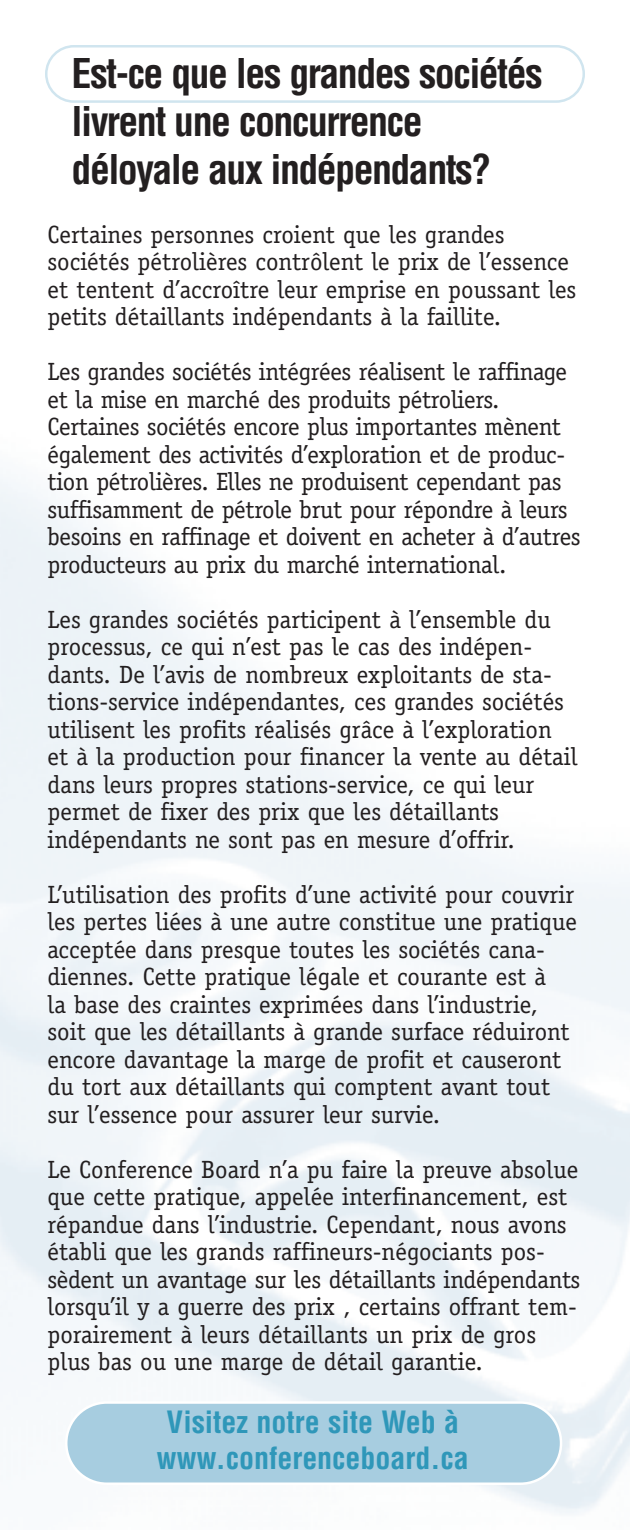
<style>
.page{position:relative;width:630px;height:1530px;background:#fff}
.page>*{position:absolute;margin:0;border:0;box-sizing:border-box;transform-origin:0 0}
.t1{font:700 condensed 40px/48px "Helvetica";letter-spacing:-.04em;color:#231f20}
.t2{font:700 condensed 30px/36px "Helvetica";color:#2f97b9;text-align:center}
.t3{font:25px/27.5px "Officina Serif";color:#231f20}
</style>
<div class="page">
<svg style="left:45px;top:45px;width:540px;height:58px"></svg>
<svg style="left:65px;top:1401px;width:497px;height:84px;background:#afd1e2"></svg>
<h1 class="t1" style="left:72px;top:53px;width:473px">Est-ce que les grandes sociétés livrent une concurrence déloyale aux indépendants?</h1>
<p class="t3" style="left:48px;top:222px;width:530px">Certaines personnes croient que les grandes sociétés pétrolières contrôlent le prix de l’essence et tentent d’accroître leur emprise en poussant les petits détaillants indépendants à la faillite.</p>
<p class="t3" style="left:48px;top:360px;width:535px">Les grandes sociétés intégrées réalisent le raffinage et la mise en marché des produits pétroliers.<br>Certaines sociétés encore plus importantes mènent également des activités d’exploration et de produc&shy;tion pétrolières. Elles ne produisent cependant pas suffisamment de pétrole brut pour répondre à leurs besoins en raffinage et doivent en acheter à d’autres producteurs au prix du marché international.</p>
<p class="t3" style="left:48px;top:607px;width:532px">Les grandes sociétés participent à l’ensemble du processus, ce qui n’est pas le cas des indépen&shy;dants. De l’avis de nombreux exploitants de sta&shy;tions-service indépendantes, ces grandes sociétés utilisent les profits réalisés grâce à l’exploration et à la production pour financer la vente au détail dans leurs propres stations-service, ce qui leur permet de fixer des prix que les détaillants indépendants ne sont pas en mesure d’offrir.</p>
<p class="t3" style="left:48px;top:882px;width:531px">L’utilisation des profits d’une activité pour couvrir les pertes liées à une autre constitue une pratique acceptée dans presque toutes les sociétés cana&shy;diennes. Cette pratique légale et courante est à<br>la base des craintes exprimées dans l’industrie, soit que les détaillants à grande surface réduiront encore davantage la marge de profit et causeront du tort aux détaillants qui comptent avant tout sur l’essence pour assurer leur survie.</p>
<p class="t3" style="left:48px;top:1157px;width:534px">Le Conference Board n’a pu faire la preuve absolue que cette pratique, appelée interfinancement, est répandue dans l’industrie. Cependant, nous avons établi que les grands raffineurs-négociants pos&shy;sèdent un avantage sur les détaillants indépendants lorsqu’il y a guerre des prix , certains offrant tem&shy;porairement à leurs détaillants un prix de gros plus bas ou une marge de détail garantie.</p>
<p class="t2" style="left:157px;top:1406px;width:314px">Visitez notre site Web à www.conferenceboard.ca</p>
</div>
